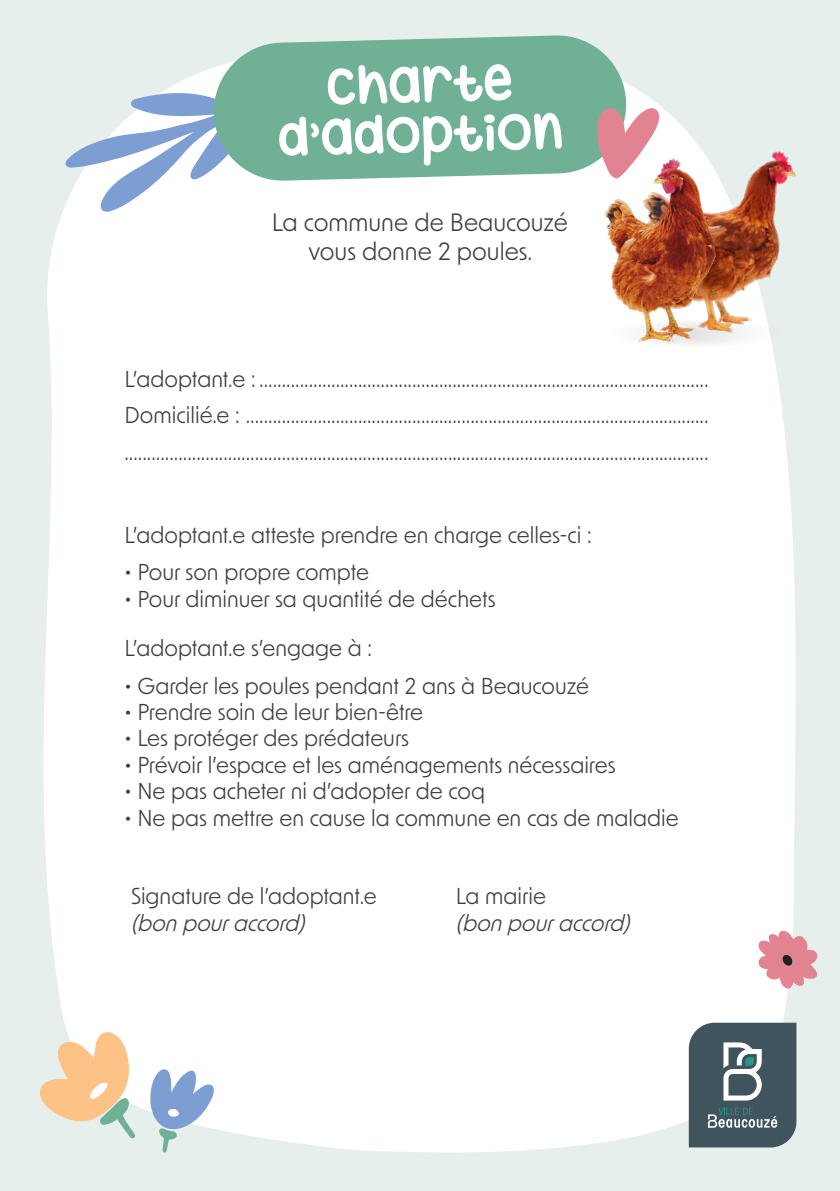
<style>
.page{position:relative;width:840px;height:1191px;background:#fff}
.page>*{position:absolute;margin:0;border:0;box-sizing:border-box;transform-origin:0 0}
.t1{font:52px/50px "Hug Me Tight";color:#fff;text-align:center}
.t2{font:24px/28.8px "New Order";color:#3e3e3f;text-align:center}
.t3{font:22px/36px "New Order";color:#3e3e3f;text-align:justify}
.t4{font:italic 22px/26.4px "New Order";color:#3e3e3f}
.s1{font-style:italic}
.s2{font-style:normal}
</style>
<div class="page">
<div style="left:0;top:0;width:839px;height:1191px;background:#e6efeb"></div>
<div style="left:43px;top:68px;width:754px;height:1085px;background:#fff"></div>
<div style="left:587px;top:320px;width:213px;height:27px;background:#fdfdfd;border-radius:50%"></div>
<img style="left:659px;top:118px;width:141px;height:224px">
<img style="left:594px;top:154px;width:132px;height:196px">
<svg style="left:688px;top:1022px;width:108px;height:125px;background:#5b6d76"></svg>
<svg style="left:64px;top:88px;width:206px;height:124px"></svg>
<svg style="left:756px;top:930px;width:61px;height:58px;background:#e3a9b1"></svg>
<svg style="left:40px;top:1031px;width:95px;height:107px"></svg>
<svg style="left:150px;top:1068px;width:64px;height:84px"></svg>
<svg style="left:213px;top:35px;width:413px;height:147px;background:#7eb8a0"></svg>
<svg style="left:596px;top:107px;width:63px;height:72px;background:#e4b0b7"></svg>
<p class="t1" style="left:277px;top:62px;width:286px;rotate:-1deg">Charte d’adoption</p>
<p class="t2" style="left:272px;top:207px;width:297px">La commune de Beaucouzé vous donne 2 poules.</p>
<p class="t3" style="left:124px;top:360px;width:585px">L’adoptant.e : ....................................................................................................<br>Domicilié.e : ....................................................................................................... ..................................................................................................................................</p>
<p class="t3" style="left:124px;top:515px;width:468px">L’adoptant.e atteste prendre en charge celles-ci :</p>
<p class="t3" style="left:124px;top:553px;width:246px">• Pour son propre compte</p>
<p class="t3" style="left:124px;top:580px;width:372px">• Pour diminuer sa quantité de déchets</p>
<p class="t3" style="left:124px;top:629px;width:249px">L’adoptant.e s’engage à :</p>
<p class="t3" style="left:124px;top:666px;width:466px">• Garder les poules pendant 2 ans à Beaucouzé</p>
<p class="t3" style="left:124px;top:693px;width:300px">• Prendre soin de leur bien-être</p>
<p class="t3" style="left:124px;top:719px;width:286px">• Les protéger des prédateurs</p>
<p class="t3" style="left:124px;top:746px;width:492px">• Prévoir l’espace et les aménagements nécessaires</p>
<p class="t3" style="left:124px;top:772px;width:362px">• Ne pas acheter ni d’adopter de coq</p>
<p class="t3" style="left:124px;top:798px;width:555px">• Ne pas mettre en cause la commune en cas de maladie</p>
<p class="t3" style="left:131px;top:882px;width:247px;line-height:26.4px">Signature de l’adoptant.e <span class="s1">(bon pouraccord)</span></p>
<p class="t4" style="left:455px;top:882px;width:181px"><span class="s2">La mairie<br></span>(bon pouraccord)</p>
</div>
